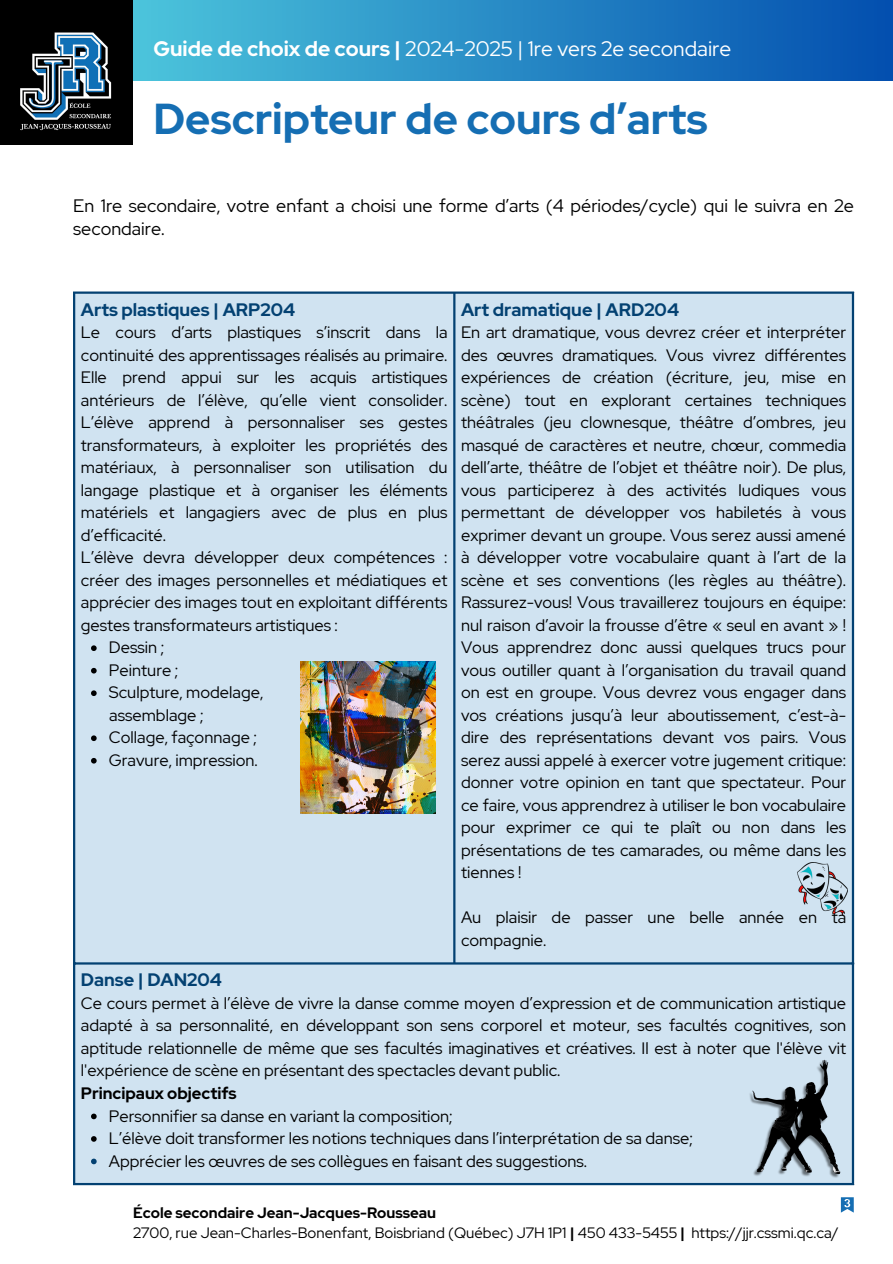
<style>
.page{position:relative;width:893px;height:1264px;background:#fff}
.page>*{position:absolute;margin:0;border:0;box-sizing:border-box;transform-origin:0 0}
.t1{font:700 43.05px "Red Hat Display";color:#156eb3}
.t2{font:21px "Red Hat Display";color:#fff}
.t3{font:18px/22.5px "Red Hat Display";color:#000}
.t4{font:700 18px "Red Hat Display";color:#034172}
.t5{font:16.5px/22.5px "Red Hat Display";color:#000;text-align:justify}
.t6{font:16.5px/22.5px "Red Hat Display";color:#000001;text-align:justify}
.t7{font:700 16.5px "Red Hat Display";color:#000}
.t8{font:15px "Red Hat Display";color:#000}
.t9{font:700 15px "Red Hat Display";color:#000}
.s1{font-weight:700}
</style>
<div class="page">
<svg style="left:133px;top:0;width:759px;height:81px;background:#2789c5"></svg>
<svg style="left:840px;top:1197px;width:13px;height:15px"></svg>
<div style="left:75px;top:294px;width:776px;height:888px;background:#d0e3f1"></div>
<svg style="left:91px;top:645px;width:6px;height:6px"></svg>
<svg style="left:91px;top:668px;width:6px;height:5px"></svg>
<svg style="left:91px;top:690px;width:6px;height:6px"></svg>
<svg style="left:91px;top:735px;width:6px;height:6px"></svg>
<svg style="left:91px;top:758px;width:6px;height:5px"></svg>
<svg style="left:91px;top:1113px;width:6px;height:6px"></svg>
<svg style="left:91px;top:1136px;width:6px;height:5px"></svg>
<svg style="left:91px;top:1158px;width:6px;height:6px"></svg>
<hr style="left:73px;top:294px;width:2px;height:888px;background:#034172">
<hr style="left:453px;top:294px;width:2px;height:668px;background:#034172">
<hr style="left:851px;top:294px;width:3px;height:888px;background:#034172">
<hr style="left:73px;top:291px;width:781px;height:3px;background:#034172">
<hr style="left:73px;top:962px;width:781px;height:2px;background:#034172">
<hr style="left:73px;top:1182px;width:781px;height:3px;background:#034172">
<img style="left:740px;top:1047px;width:106px;height:139px">
<img style="left:300px;top:661px;width:135px;height:152px">
<img style="left:797px;top:862px;width:50px;height:53px">
<div style="left:0;top:0;width:133px;height:144px;background:#000"></div>
<img style="left:20px;top:32px;width:92px;height:99px">
<p class="t2" style="left:153px;top:35px;width:579px"><span class="s1">Guide de choix de cours |</span> 2024-2025 | 1re vers 2e secondaire</p>
<p class="t1" style="left:153px;top:90px;width:555px">Descripteur de cours d’arts</p>
<p class="t3" style="left:73px;top:194px;width:782px">En 1re secondaire, votre enfant a choisi une forme d’arts (4 périodes/cycle) qui le suivra en 2e secondaire.</p>
<h1 class="t4" style="left:81px;top:297px;width:216px">Arts plastiques | ARP204</h1>
<h3 class="t6" style="left:81px;top:321px;width:368px">Le cours d’arts plastiques s’inscrit dans la continuité des apprentissages réalisés au primaire.<br>Elle prend appui sur les acquis artistiques antérieurs de l’élève, qu’elle vient consolider.<br>L’élève apprend à personnaliser ses gestes transformateurs, à exploiter les propriétés des matériaux, à personnaliser son utilisation du langage plastique et à organiser les éléments matériels et langagiers avec de plus en plus d’efficacité.</h3>
<p class="t6" style="left:81px;top:546px;width:368px">L’élève devra développer deux compétences : créer des images personnelles et médiatiques et apprécier des images tout en exploitant différents gestes transformateurs artistiques :</p>
<p class="t6" style="left:109px;top:636px;width:57px">Dessin ;</p>
<p class="t6" style="left:109px;top:658px;width:71px">Peinture ;</p>
<p class="t6" style="left:109px;top:681px;width:156px">Sculpture, modelage,</p>
<p class="t6" style="left:109px;top:703px;width:96px">assemblage ;</p>
<p class="t6" style="left:109px;top:726px;width:149px">Collage, façonnage ;</p>
<p class="t6" style="left:109px;top:748px;width:150px">Gravure, impression.</p>
<p class="t4" style="left:461px;top:297px;width:219px">Art dramatique | ARD204</p>
<p class="t5" style="left:461px;top:321px;width:386px">En art dramatique, vous devrez créer et interpréter des œuvres dramatiques. Vous vivrez différentes expériences de création (écriture, jeu, mise en scène) tout en explorant certaines techniques théâtrales (jeu clownesque, théâtre d’ombres, jeu masqué de caractères et neutre, chœur, commedia dell’arte, théâtre de l’objet et théâtre noir). De plus, vous participerez à des activités ludiques vous permettant de développer vos habiletés à vous exprimer devant un groupe. Vous serez aussi amené à développer votre vocabulaire quant à l’art de la scène et ses conventions (les règles au théâtre).<br>Rassurez-vous! Vous travaillerez toujours en équipe: nul raison d’avoir la frousse d’être « seul en avant » !<br>Vous apprendrez donc aussi quelques trucs pour vous outiller quant à l’organisation du travail quand on est en groupe. Vous devrez vous engager dans vos créations jusqu’à leur aboutissement, c’est-à&shy;dire des représentations devant vos pairs. Vous serez aussi appelé à exercer votre jugement critique: donner votre opinion en tant que spectateur. Pour ce faire, vous apprendrez à utiliser le bon vocabulaire pour exprimer ce qui te plaît ou non dans les présentations de tes camarades, ou même dans les tiennes !</p>
<p class="t5" style="left:461px;top:906px;width:386px">Au plaisir de passer une belle année en ta compagnie.</p>
<p class="t4" style="left:81px;top:968px;width:143px">Danse | DAN204</p>
<p class="t5" style="left:81px;top:991px;width:766px">Ce cours permet à l’élève de vivre la danse comme moyen d’expression et de communication artistique adapté à sa personnalité, en développant son sens corporel et moteur, ses facultés cognitives, son aptitude relationnelle de même que ses facultés imaginatives et créatives. Il est à noter que l'élève vit l'expérience de scène en présentant des spectacles devant public.</p>
<p class="t7" style="left:81px;top:1082px;width:157px">Principaux objectifs</p>
<p class="t5" style="left:109px;top:1104px;width:345px">Personnifier sa danse en variant la composition;</p>
<p class="t5" style="left:109px;top:1126px;width:585px">L’élève doit transformer les notions techniques dans l’interprétation de sa danse;</p>
<p class="t5" style="left:109px;top:1149px;width:479px">Apprécier les œuvres de ses collègues en faisant des suggestions.</p>
<p class="t9" style="left:133px;top:1202px;width:304px">École secondaire Jean-Jacques-Rousseau</p>
<p class="t8" style="left:133px;top:1222px;width:707px">2700, rue Jean-Charles-Bonenfant, Boisbriand (Québec) J7H 1P1 <span class="s1">|</span> 450 433-5455 <span class="s1">|</span> https://jjr.cssmi.qc.ca/</p>
</div>
